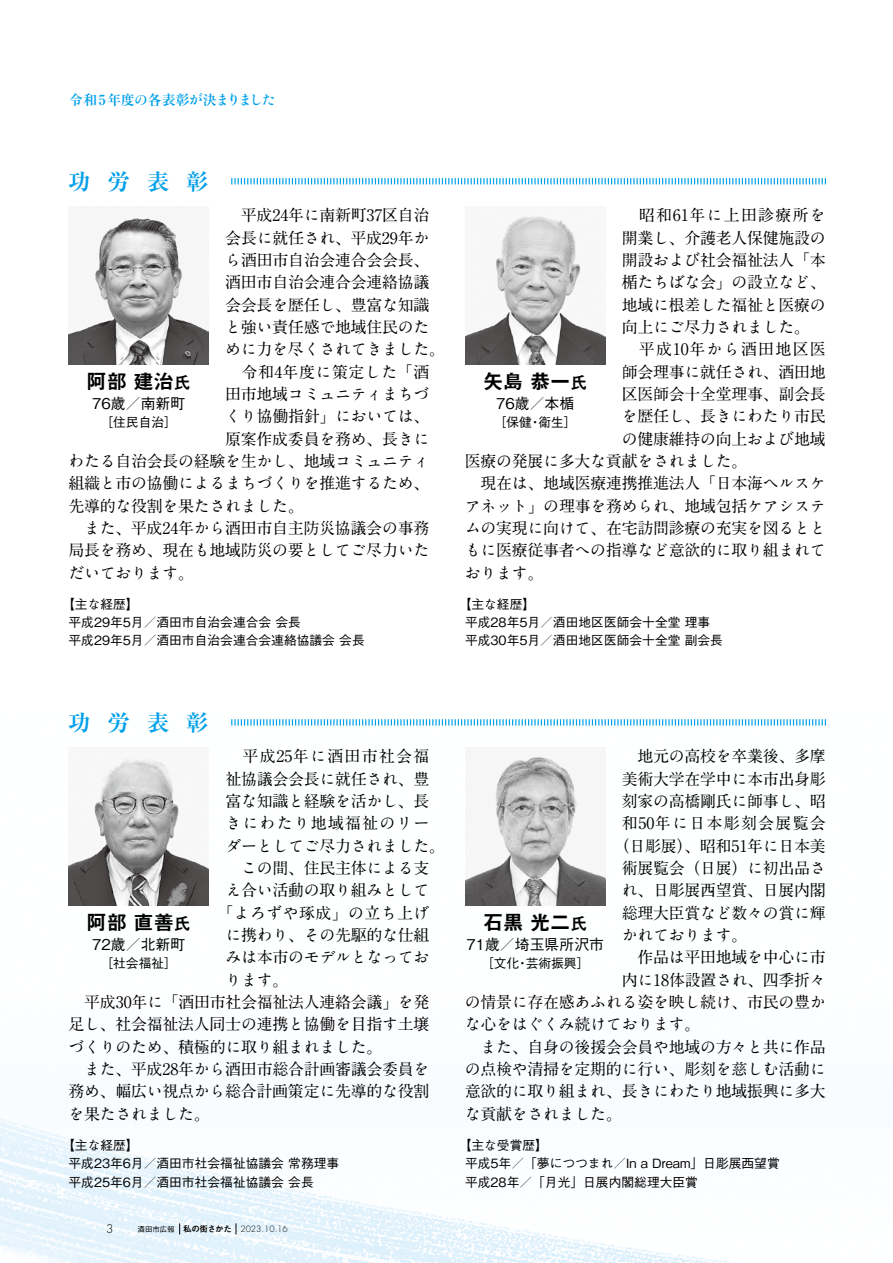
<style>
.page{position:relative;width:893px;height:1263px;background:#fff}
.page>*{position:absolute;margin:0;border:0;box-sizing:border-box;transform-origin:0 0}
.t1{font:700 22.35px "Ryumin Pr 5";letter-spacing:.76em;color:#00a0e9}
.t2{font:20.25px "Midashi Go Pro MB31";color:#000}
.t3{font:700 15.9px "A1 Mincho Std";letter-spacing:-.015em;color:#000}
.t4{font:700 15.9px "A1 Mincho Std";letter-spacing:.08em;color:#000}
.t5{font:700 15.9px "A1 Mincho Std";letter-spacing:.025em;color:#000}
.t6{font:700 15.9px "A1 Mincho Std";letter-spacing:.03em;color:#000}
.t7{font:700 15.9px "A1 Mincho Std";letter-spacing:.075em;color:#000}
.t8{font:500 14.85px "Gothic BBB Pr 6";color:#000}
.t9{font:700 13.8px "Ryumin Pr 5";letter-spacing:.01em;color:#00a0e9}
.t10{font:500 12.75px/18.1px "Gothic BBB Pr 6";color:#000}
.t11{font:300 11.7px "Futura Std";color:#000}
.t12{font:300 8.55px "Futura Std";color:#000}
.t13{font:8.55px "Midashi Go Pro MB31";letter-spacing:-.04em;color:#000}
.t14{font:500 7.5px "Gothic BBB Pr 6";color:#000}
.s1{font-family:"Ryumin Std Bold KO";font-weight:400}
.s2{font-family:"Hira Min Pro W3";font-weight:400}
.s3{font-size:16.95px}
</style>
<div class="page">
<img style="left:0;top:725px;width:826px;height:538px">
<svg style="left:231px;top:719px;width:595px;height:6px"></svg>
<svg style="left:231px;top:178px;width:595px;height:6px"></svg>
<img style="left:465px;top:748px;width:140px;height:157px">
<img style="left:69px;top:748px;width:140px;height:157px">
<img style="left:69px;top:218px;width:140px;height:146px">
<img style="left:465px;top:214px;width:140px;height:150px">
<p class="t9" style="left:69px;top:89px;width:208px">令和5 年度<span class="s1">の</span>各表彰<span class="s1">が</span>決<span class="s1">まりました</span></p>
<h1 class="t1" style="left:68px;top:164px;width:142px">功労表彰</h1>
<p class="t3" style="left:225px;top:202px;width:206px">　平成24年に南新町37区自治</p>
<p class="t3" style="left:225px;top:225px;width:206px">会長に就任され<span class="s2">、</span>平成29年か</p>
<p class="t3" style="left:225px;top:247px;width:206px">ら酒田市自治会連合会会長<span class="s2">、</span></p>
<p class="t3" style="left:225px;top:269px;width:206px">酒田市自治会連合会連絡協議</p>
<p class="t3" style="left:225px;top:292px;width:206px">会会長を歴任し<span class="s2">、</span>豊富な知識</p>
<p class="t3" style="left:225px;top:314px;width:206px">と強い責任感で地域住民のた</p>
<p class="t3" style="left:225px;top:336px;width:221px">めに力を尽くされてきました<span class="s2">。</span></p>
<p class="t6" style="left:225px;top:359px;width:206px">　令和4年度に策定した<span class="s2">「</span>酒</p>
<p class="t3" style="left:225px;top:381px;width:206px">田市地域コミュニティまちづ</p>
<p class="t3" style="left:225px;top:403px;width:206px">くり協働指針<span class="s2">」</span>においては<span class="s2">、</span></p>
<p class="t3" style="left:225px;top:426px;width:206px">原案作成委員を務め<span class="s2">、</span>長きに</p>
<p class="t3" style="left:68px;top:448px;width:362px">わたる自治会長の経験を生かし<span class="s2">、</span>地域コミュニティ</p>
<p class="t3" style="left:68px;top:470px;width:363px">組織と市の協働によるまちづくりを推進するため<span class="s2">、</span></p>
<p class="t3" style="left:68px;top:493px;width:237px">先導的な役割を果たされました<span class="s2">。</span></p>
<p class="t3" style="left:68px;top:515px;width:362px">　また<span class="s2">、</span>平成24年から酒田市自主防災協議会の事務</p>
<p class="t3" style="left:68px;top:537px;width:362px">局長を務め<span class="s2">、</span>現在も地域防災の要としてご尽力いた</p>
<p class="t3" style="left:68px;top:560px;width:127px">だいております<span class="s2">。</span></p>
<p class="t2" style="left:86px;top:365px;width:106px">阿部建治<span class="s3">氏</span></p>
<p class="t8" style="left:92px;top:391px;width:95px">76歳／南新町</p>
<p class="t10" style="left:100px;top:412px;width:78px">［住民自治[</p>
<p class="t10" style="left:69px;top:594px;width:298px;text-indent:-6px">【主な経歴【<br>平成29年5月／酒田市自治会連合会会長<br>平成29年5月／酒田市自治会連合会連絡協議会会長</p>
<h1 class="t1" style="left:68px;top:705px;width:142px">功労表彰</h1>
<p class="t4" style="left:225px;top:743px;width:206px">　平成25年に酒田市社会福</p>
<p class="t3" style="left:225px;top:766px;width:206px">祉協議会会長に就任され<span class="s2">、</span>豊</p>
<p class="t3" style="left:225px;top:788px;width:206px">富な知識と経験を活かし<span class="s2">、</span>長</p>
<p class="t7" style="left:225px;top:810px;width:206px">きにわたり地域福祉のリー</p>
<p class="t3" style="left:225px;top:833px;width:221px">ダーとしてご尽力されました<span class="s2">。</span></p>
<p class="t3" style="left:225px;top:855px;width:206px">　この間<span class="s2">、</span>住民主体による支</p>
<p class="t3" style="left:225px;top:877px;width:206px">え合い活動の取り組みとして</p>
<p class="t5" style="left:217px;top:900px;width:214px"><span class="s2">「</span>よろずや琢成<span class="s2">」</span>の立ち上げ</p>
<p class="t3" style="left:225px;top:922px;width:206px">に携わり<span class="s2">、</span>その先駆的な仕組</p>
<p class="t3" style="left:225px;top:944px;width:206px">みは本市のモデルとなってお</p>
<p class="t3" style="left:225px;top:967px;width:65px">ります<span class="s2">。</span></p>
<p class="t3" style="left:69px;top:989px;width:362px">　平成30年に<span class="s2">「</span>酒田市社会福祉法人連絡会議<span class="s2">」</span>を発</p>
<p class="t3" style="left:69px;top:1011px;width:362px">足し<span class="s2">、</span>社会福祉法人同士の連携と協働を目指す土壌</p>
<p class="t3" style="left:69px;top:1034px;width:315px">づくりのため<span class="s2">、</span>積極的に取り組まれました<span class="s2">。</span></p>
<p class="t3" style="left:69px;top:1056px;width:362px">　また<span class="s2">、</span>平成28年から酒田市総合計画審議会委員を</p>
<p class="t3" style="left:69px;top:1078px;width:362px">務め<span class="s2">、</span>幅広い視点から総合計画策定に先導的な役割</p>
<p class="t3" style="left:69px;top:1101px;width:143px">を果たされました<span class="s2">。</span></p>
<p class="t2" style="left:86px;top:906px;width:106px">阿部直善<span class="s3">氏</span></p>
<p class="t8" style="left:92px;top:932px;width:95px">72歳／北新町</p>
<p class="t10" style="left:100px;top:953px;width:78px">［社会福祉[</p>
<p class="t10" style="left:69px;top:1136px;width:272px;text-indent:-6px">【主な経歴【<br>平成23年6月／酒田市社会福祉協議会常務理事平成25年6月／酒田市社会福祉協議会会長</p>
<p class="t11" style="left:106px;top:1221px;width:9px">3</p>
<p class="t14" style="left:138px;top:1223px;width:39px">酒田市広報</p>
<p class="t13" style="left:183px;top:1222px;width:50px">私の街さかた</p>
<p class="t12" style="left:240px;top:1223px;width:49px">2023.10.16</p>
<p class="t4" style="left:622px;top:202px;width:206px">　昭和61年に上田診療所を</p>
<p class="t3" style="left:622px;top:225px;width:206px">開業し<span class="s2">、</span>介護老人保健施設の</p>
<p class="t3" style="left:622px;top:247px;width:206px">開設および社会福祉法人<span class="s2">「</span>本</p>
<p class="t3" style="left:622px;top:269px;width:206px">楯たちばな会<span class="s2">」</span>の設立など<span class="s2">、</span></p>
<p class="t3" style="left:622px;top:292px;width:206px">地域に根差した福祉と医療の</p>
<p class="t3" style="left:622px;top:314px;width:190px">向上にご尽力されました<span class="s2">。</span></p>
<p class="t4" style="left:622px;top:336px;width:206px">　平成10年から酒田地区医</p>
<p class="t3" style="left:622px;top:359px;width:206px">師会理事に就任され<span class="s2">、</span>酒田地</p>
<p class="t3" style="left:622px;top:381px;width:206px">区医師会十全堂理事<span class="s2">、</span>副会長</p>
<p class="t3" style="left:622px;top:403px;width:206px">を歴任し<span class="s2">、</span>長きにわたり市民</p>
<p class="t3" style="left:622px;top:426px;width:206px">の健康維持の向上および地域</p>
<p class="t3" style="left:465px;top:448px;width:284px">医療の発展に多大な貢献をされました<span class="s2">。</span></p>
<p class="t3" style="left:465px;top:470px;width:362px">　現在は<span class="s2">、</span>地域医療連携推進法人<span class="s2">「</span>日本海ヘルスケ</p>
<p class="t3" style="left:465px;top:493px;width:362px">アネット<span class="s2">」</span>の理事を務められ<span class="s2">、</span>地域包括ケアシステ</p>
<p class="t3" style="left:465px;top:515px;width:362px">ムの実現に向けて<span class="s2">、</span>在宅訪問診療の充実を図るとと</p>
<p class="t3" style="left:465px;top:537px;width:362px">もに医療従事者への指導など意欲的に取り組まれて</p>
<p class="t3" style="left:465px;top:560px;width:80px">おります<span class="s2">。</span></p>
<p class="t2" style="left:483px;top:365px;width:106px">矢島恭一<span class="s3">氏</span></p>
<p class="t8" style="left:496px;top:391px;width:80px">76歳／本楯</p>
<p class="t10" style="left:538px;top:412px;width:40px">衛生[</p>
<p class="t10" style="left:494px;top:412px;width:40px">［保健</p>
<p class="t10" style="left:529px;top:412px;width:14px">・</p>
<p class="t10" style="left:465px;top:594px;width:259px;text-indent:-6px">【主な経歴【<br>平成28年5月／酒田地区医師会十全堂理事平成30年5月／酒田地区医師会十全堂副会長</p>
<p class="t3" style="left:622px;top:743px;width:206px">　地元の高校を卒業後<span class="s2">、</span>多摩</p>
<p class="t3" style="left:622px;top:766px;width:206px">美術大学在学中に本市出身彫</p>
<p class="t3" style="left:622px;top:788px;width:206px">刻家の高橋剛氏に師事し<span class="s2">、</span>昭</p>
<p class="t4" style="left:622px;top:810px;width:206px">和50年に日本彫刻会展覧会</p>
<p class="t3" style="left:614px;top:833px;width:214px"><span class="s2">（</span>日彫展<span class="s2">）、</span>昭和51年に日本美</p>
<p class="t3" style="left:622px;top:855px;width:206px">術展覧会<span class="s2">（</span>日展<span class="s2">）</span>に初出品さ</p>
<p class="t3" style="left:622px;top:877px;width:206px">れ<span class="s2">、</span>日彫展西望賞<span class="s2">、</span>日展内閣</p>
<p class="t3" style="left:622px;top:900px;width:206px">総理大臣賞など数々の賞に輝</p>
<p class="t3" style="left:622px;top:922px;width:127px">かれております<span class="s2">。</span></p>
<p class="t3" style="left:622px;top:944px;width:206px">　作品は平田地域を中心に市</p>
<p class="t3" style="left:622px;top:967px;width:206px">内に18体設置され<span class="s2">、</span>四季折々</p>
<p class="t3" style="left:465px;top:989px;width:362px">の情景に存在感あふれる姿を映し続け<span class="s2">、</span>市民の豊か</p>
<p class="t3" style="left:465px;top:1011px;width:237px">な心をはぐくみ続けております<span class="s2">。</span></p>
<p class="t3" style="left:465px;top:1034px;width:362px">　また<span class="s2">、</span>自身の後援会会員や地域の方々と共に作品</p>
<p class="t3" style="left:465px;top:1056px;width:362px">の点検や清掃を定期的に行い<span class="s2">、</span>彫刻を慈しむ活動に</p>
<p class="t3" style="left:465px;top:1078px;width:362px">意欲的に取り組まれ<span class="s2">、</span>長きにわたり地域振興に多大</p>
<p class="t3" style="left:465px;top:1101px;width:159px">な貢献をされました<span class="s2">。</span></p>
<p class="t2" style="left:483px;top:906px;width:106px">石黒光二<span class="s3">氏</span></p>
<p class="t8" style="left:466px;top:932px;width:139px">71歳／埼玉県所沢市</p>
<p class="t10" style="left:526px;top:953px;width:65px">芸術振興[</p>
<p class="t10" style="left:481px;top:953px;width:40px">［文化</p>
<p class="t10" style="left:516px;top:953px;width:14px">・</p>
<p class="t10" style="left:465px;top:1136px;width:316px;text-indent:-6px">【主な受賞歴【<br>平成5年／「夢につつまれ／In a Dream」日彫展西望賞平成28年／「月光」日展内閣総理大臣賞</p>
</div>
